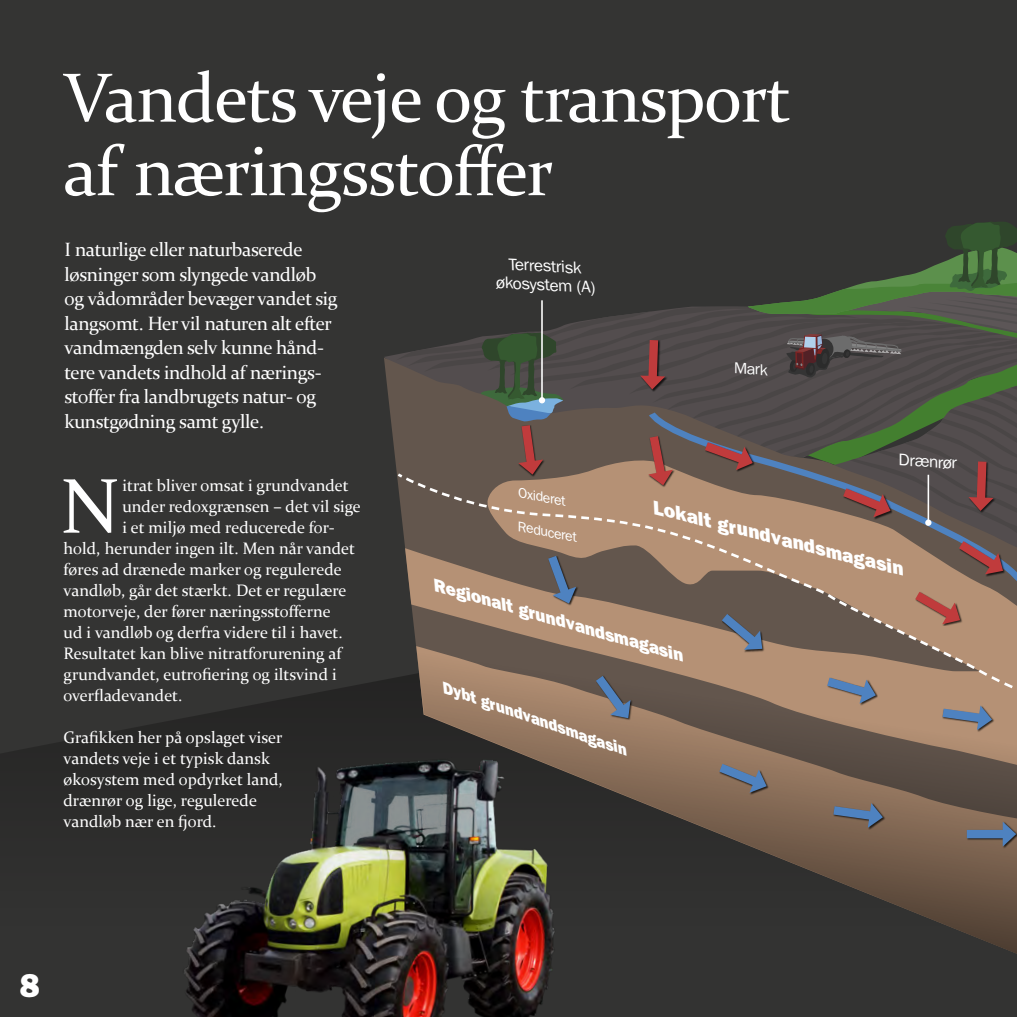
<style>
.page{position:relative;width:1017px;height:1017px;background:#343433}
.page>*{position:absolute;margin:0;border:0;box-sizing:border-box;transform-origin:0 0}
.Unicial{font:78.05px "Constantia";color:#fff}
.Overskrift_2{font:70px/73.5px "Constantia";letter-spacing:-.02em;color:#fff}
.t1{font:800 33.25px "Franklin Gothic";color:#fff}
.Manchet{font:19.25px/24.5px "Constantia";letter-spacing:-.02em;color:#fff}
.t2{font:italic 800 19.25px "Franklin Gothic";color:#fff}
.t3{font:italic 800 17.5px "Franklin Gothic";color:#fff}
.t4{font:16.8px/18.9px "Franklin Gothic";color:#fff;text-align:center}
.Unicial-2{font:16.62px/21px "Constantia";color:#fff}
.t5{font:italic 800 15.75px "Franklin Gothic";color:#fff}
.t6{font:15.75px "Franklin Gothic";color:#fff}
.t7{font:italic 14px "Franklin Gothic";color:#fff}
</style>
<div class="page">
<svg style="left:0;top:680px;width:384px;height:93px"></svg>
<svg style="left:394px;top:446px;width:623px;height:508px"></svg>
<div style="left:719px;top:764px;width:49px;height:31px;background:#866b56"></div>
<svg style="left:710px;top:771px;width:59px;height:23px"></svg>
<div style="left:833px;top:803px;width:52px;height:27px;background:#000;opacity:.75"></div>
<svg style="left:824px;top:801px;width:59px;height:27px;background:#6e6c71"></svg>
<div style="left:966px;top:821px;width:51px;height:28px;background:#000;opacity:.75"></div>
<div style="left:967px;top:830px;width:40px;height:8px;background:#4e82c0"></div>
<svg style="left:1003px;top:822px;width:13px;height:25px"></svg>
<svg style="left:646px;top:730px;width:371px;height:41px;background:#7d6757"></svg>
<svg style="left:396px;top:222px;width:621px;height:508px"></svg>
<img style="left:173px;top:734px;width:442px;height:283px">
<h1 class="Overskrift_2" style="left:64px;top:58px;width:729px">Vandets veje og transport af næringsstoffer</h1>
<p class="Manchet" style="left:64px;top:236px;width:275px">I naturlige eller naturbaserede løsninger som slyngede vandløb og vådområder bevæger vandet sig langsomt. Her vil naturen alt efter vandmængden selv kunne hånd&shy;tere vandets indhold af nærings&shy;stoffer fra landbrugets natur- og kunstgødning samt gylle.</p>
<p class="t4" style="left:498px;top:254px;width:101px;rotate:3deg">Terrestrisk økosystem (A)</p>
<p class="t6" style="left:735px;top:358px;width:35px;rotate:4deg">Mark</p>
<p class="t4" style="left:900px;top:450px;width:60px;rotate:4deg">Drænrør</p>
<p class="Unicial" style="left:61px;top:453px;width:60px">N</p>
<p class="Unicial-2" style="left:123px;top:474px;width:228px">itrat bliver omsat i grundvandet</p>
<p class="Unicial-2" style="left:123px;top:495px;width:240px">under redoxgrænsen – det vil sige</p>
<p class="Unicial-2" style="left:123px;top:516px;width:214px">i et miljø med reducerede for-</p>
<p class="Unicial-2" style="left:64px;top:537px;width:293px">hold, herunder ingen ilt. Men når vandet</p>
<p class="Unicial-2" style="left:64px;top:558px;width:280px">føres ad drænede marker og regulerede</p>
<p class="Unicial-2" style="left:64px;top:579px;width:284px">vandløb, går det stærkt. Det er regulære</p>
<p class="Unicial-2" style="left:64px;top:600px;width:269px">motorveje, der fører næringsstofferne</p>
<p class="Unicial-2" style="left:64px;top:621px;width:281px">ud i vandløb og derfra videre til i havet.</p>
<p class="Unicial-2" style="left:64px;top:642px;width:279px">Resultatet kan blive nitratforurening af</p>
<p class="Unicial-2" style="left:64px;top:663px;width:275px">grundvandet, eutrofiering og iltsvind i</p>
<p class="Unicial-2" style="left:64px;top:684px;width:120px">overfladevandet.</p>
<p class="Unicial-2" style="left:64px;top:726px;width:221px">Grafikken her på opslaget viser vandets veje i et typisk dansk økosystem med opdyrket land, drænrør og lige, regulerede vandløb nær en fjord.</p>
<p class="t7" style="left:521px;top:484px;width:50px;rotate:11deg">Oxideret</p>
<p class="t2" style="left:658px;top:496px;width:259px;rotate:14deg">Lokalt grundvandsmagasin</p>
<p class="t7" style="left:520px;top:518px;width:62px;rotate:11deg">Reduceret</p>
<p class="t3" style="left:439px;top:575px;width:261px;rotate:16deg">Regionalt grundvandsmagasin</p>
<p class="t5" style="left:448px;top:679px;width:196px;rotate:19deg">Dybt grundvandsmagasin</p>
<h3 class="t1" style="left:20px;top:966px;width:21px">8</h3>
</div>
